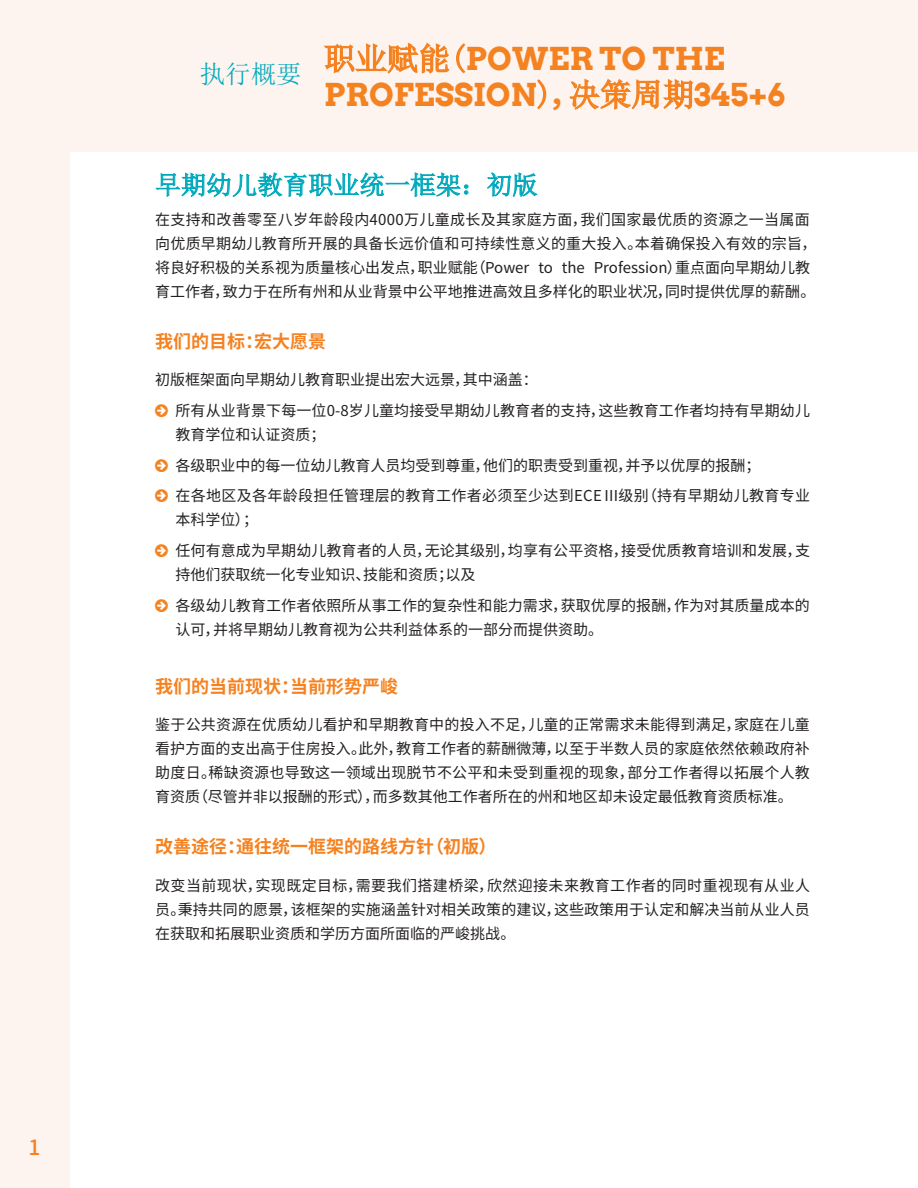
<style>
.page{position:relative;width:918px;height:1188px;background:#fff}
.page>*{position:absolute;margin:0;border:0;box-sizing:border-box;transform-origin:0 0}
.t1{font:700 31.5px/36px "Arvo";color:#f58220}
.t2{font:25.5px "Sim Sun";color:#00aabc}
.t3{font:500 21px "Noto Sans CJ Ksc";color:#f58220}
.t4{font:700 18px "Noto Sans CJ Ksc";color:#f58220}
.t5{font:15px/24px "Noto Sans CJ Ksc";letter-spacing:.005em;color:#231f20}
.s1{font-family:"Sim Sun";font-weight:400}
.s2{font-family:"Noto Sans CJ Ksc"}
</style>
<div class="page">
<div style="left:0;top:0;width:69px;height:1188px;background:#fdf3ef"></div>
<svg style="left:155px;top:172px;width:314px;height:26px"></svg>
<svg style="left:487px;top:172px;width:51px;height:25px"></svg>
<div style="left:0;top:0;width:918px;height:151px;background:#fdf3ef"></div>
<svg style="left:323px;top:42px;width:143px;height:32px"></svg>
<svg style="left:537px;top:79px;width:10px;height:31px"></svg>
<svg style="left:569px;top:78px;width:125px;height:32px"></svg>
<h3 class="t3" style="left:29px;top:1136px;width:13px">1</h3>
<h2 class="t2" style="left:200px;top:61px;width:103px">执行概要</h2>
<h1 class="t1" style="left:324px;top:40px;width:463px"><span class="s1">职业赋能(</span>POWER TO THE<br>PROFESSION<span class="s1">)</span><span class="s2">，</span><span class="s1">决策周期</span>345+6</h1>
<h2 class="t2" style="left:155px;top:172px;width:384px">早期幼儿教育职业统一框架：初版</h2>
<p class="t5" style="left:155px;top:207px;width:663px">在支持和改善零至八岁年龄段内4000万儿童成长及其家庭方面，我们国家最优质的资源之一当属面向优质早期幼儿教育所开展的具备长远价值和可持续性意义的重大投入。本着确保投入有效的宗旨，将良好积极的关系视为质量核心出发点，职业赋能（Power to the Profession）重点面向早期幼儿教育工作者，致力于在所有州和从业背景中公平地推进高效且多样化的职业状况，同时提供优厚的薪酬。</p>
<p class="t4" style="left:155px;top:331px;width:172px">我们的目标：宏大愿景</p>
<p class="t5" style="left:176px;top:365px;width:636px;line-height:30.8px;text-indent:-20px">初版框架面向早期幼儿教育职业提出宏大远景，其中涵盖：<br>所有从业背景下每一位0-8岁儿童均接受早期幼儿教育者的支持，这些教育工作者均持有早期幼儿</p>
<p class="t5" style="left:176px;top:419px;width:636px;line-height:30.8px">教育学位和认证资质；<br>各级职业中的每一位幼儿教育人员均受到尊重，他们的职责受到重视，并予以优厚的报酬；<br>在各地区及各年龄段担任管理层的教育工作者必须至少达到ECE III级别（持有早期幼儿教育专业</p>
<p class="t5" style="left:176px;top:505px;width:636px;line-height:30.8px">本科学位）；<br>任何有意成为早期幼儿教育者的人员，无论其级别，均享有公平资格，接受优质教育培训和发展，支</p>
<p class="t5" style="left:176px;top:560px;width:636px;line-height:30.8px">持他们获取统一化专业知识、技能和资质；以及<br>各级幼儿教育工作者依照所从事工作的复杂性和能力需求，获取优厚的报酬，作为对其质量成本的</p>
<p class="t5" style="left:176px;top:618px;width:429px">认可，并将早期幼儿教育视为公共利益体系的一部分而提供资助。</p>
<p class="t4" style="left:155px;top:676px;width:244px">我们的当前现状：当前形势严峻</p>
<p class="t5" style="left:155px;top:713px;width:656px;text-align:justify">鉴于公共资源在优质幼儿看护和早期教育中的投入不足，儿童的正常需求未能得到满足，家庭在儿童看护方面的支出高于住房投入。此外，教育工作者的薪酬微薄，以至于半数人员的家庭依然依赖政府补助度日。稀缺资源也导致这一领域出现脱节不公平和未受到重视的现象，部分工作者得以拓展个人教育资质（尽管并非以报酬的形式），而多数其他工作者所在的州和地区却未设定最低教育资质标准。</p>
<p class="t4" style="left:155px;top:836px;width:343px">改善途径：通往统一框架的路线方针（初版）</p>
<p class="t5" style="left:155px;top:873px;width:656px;text-align:justify">改变当前现状，实现既定目标，需要我们搭建桥梁，欣然迎接未来教育工作者的同时重视现有从业人员。秉持共同的愿景，该框架的实施涵盖针对相关政策的建议，这些政策用于认定和解决当前从业人员在获取和拓展职业资质和学历方面所面临的严峻挑战。</p>
</div>
